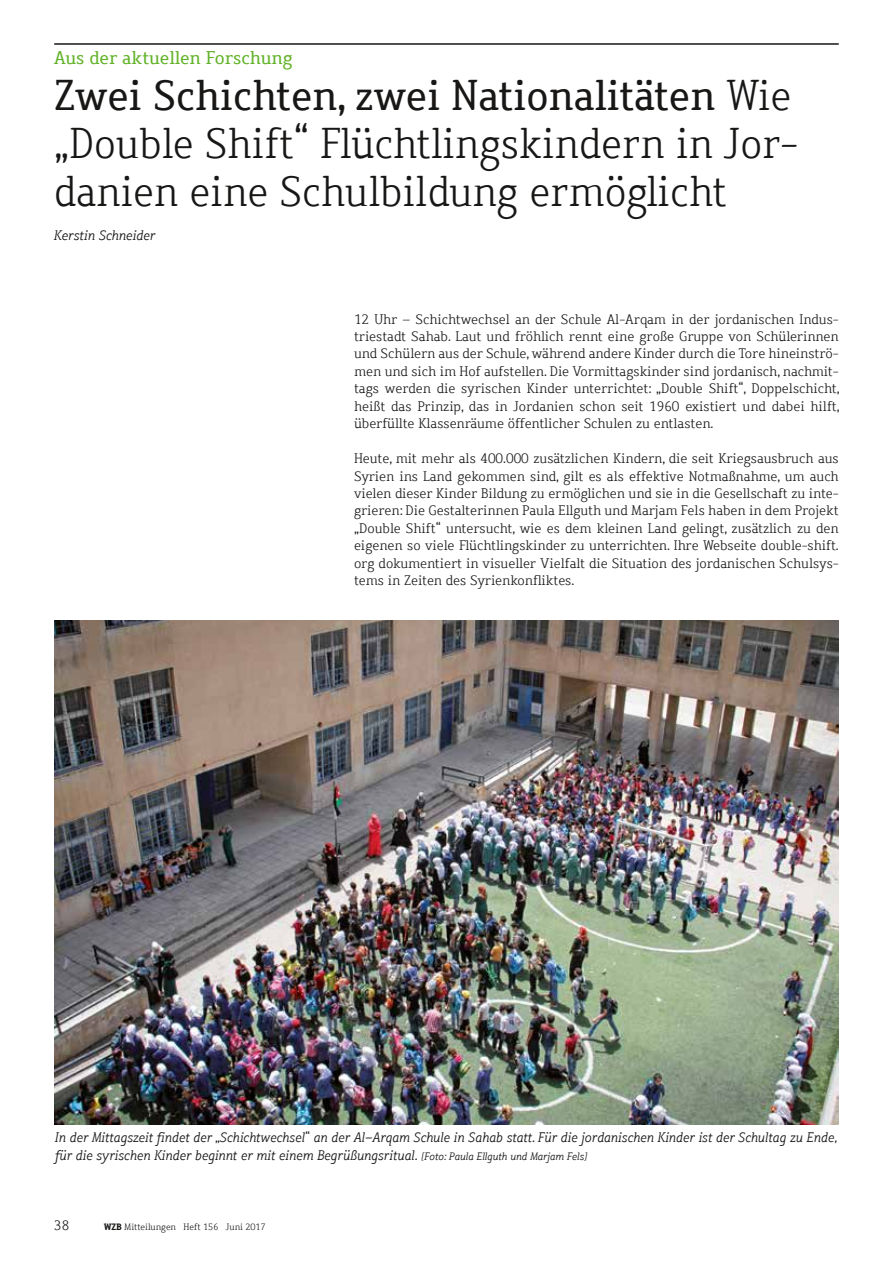
<style>
.page{position:relative;width:893px;height:1263px;background:#fff}
.page>*{position:absolute;margin:0;border:0;box-sizing:border-box;transform-origin:0 0}
.t1{font:300 42px/48px "Dahrendorf";color:#181716;scale:.96 1}
.t2{font:18px "Dahrendorf";color:#63b32a}
.t3{font:300 13.5px/17.4px "Dahrendorf";color:#181716;text-align:justify}
.t4{font:italic 300 13.5px/17.4px "Dahrendorf";color:#181716}
.t5{font:300 9px "Dahrendorf";color:#181716}
.s1{font-weight:400}
.s2{font-size:10.5px}
.s3{font-weight:700}
</style>
<div class="page">
<img style="left:54px;top:620px;width:785px;height:505px">
<hr style="left:54px;top:43px;width:785px;height:2px;background:#181716">
<h2 class="t2" style="left:54px;top:46px;width:240px">Aus der aktuellen Forschung</h2>
<h1 class="t1" style="left:54px;top:72px;width:776px"><span class="s1">Zwei Schichten, zwei Nationalitäten</span> Wie „Double Shift“ Flüchtlingskindern in Jor&shy;danien eine Schulbildung ermöglicht</h1>
<p class="t4" style="left:54px;top:227px;width:103px">Kerstin Schneider</p>
<p class="t3" style="left:354px;top:310px;width:487px">12 Uhr – Schichtwechsel an der Schule Al-Arqam in der jordanischen Indus&shy;triestadt Sahab. Laut und fröhlich rennt eine große Gruppe von Schülerinnen und Schülern aus der Schule, während andere Kinder durch die Tore hineinströ&shy;men und sich im Hof aufstellen. Die Vormittagskinder sind jordanisch, nachmit&shy;tags werden die syrischen Kinder unterrichtet: „Double Shift“, Doppelschicht, heißt das Prinzip, das in Jordanien schon seit 1960 existiert und dabei hilft, überfüllte Klassenräume öffentlicher Schulen zu entlasten.</p>
<p class="t3" style="left:354px;top:450px;width:486px">Heute, mit mehr als 400.000 zusätzlichen Kindern, die seit Kriegsausbruch aus Syrien ins Land gekommen sind, gilt es als effektive Notmaßnahme, um auch vielen dieser Kinder Bildung zu ermöglichen und sie in die Gesellschaft zu inte&shy;grieren: Die Gestalterinnen Paula Ellguth und Marjam Fels haben in dem Projekt „Double Shift“ untersucht, wie es dem kleinen Land gelingt, zusätzlich zu den eigenen so viele Flüchtlingskinder zu unterrichten. Ihre Webseite double-shift. org dokumentiert in visueller Vielfalt die Situation des jordanischen Schulsys&shy;tems in Zeiten des Syrienkonfliktes.</p>
<p class="t4" style="left:55px;top:1129px;width:783px">In der Mittagszeit findet der „Schichtwechsel“ an der Al-Arqam Schule in Sahab statt. Für die jordanischen Kinder ist der Schultag zu Ende, für die syrischen Kinder beginnt er mit einem Begrüßungsritual. <span class="s2">[Foto: Paula Ellguth und Marjam Fels]</span></p>
<p class="t3" style="left:54px;top:1217px;width:17px">38</p>
<p class="t5" style="left:104px;top:1221px;width:163px"><span class="s3">WZB</span> Mitteilungen Heft 156 Juni 2017</p>
</div>
